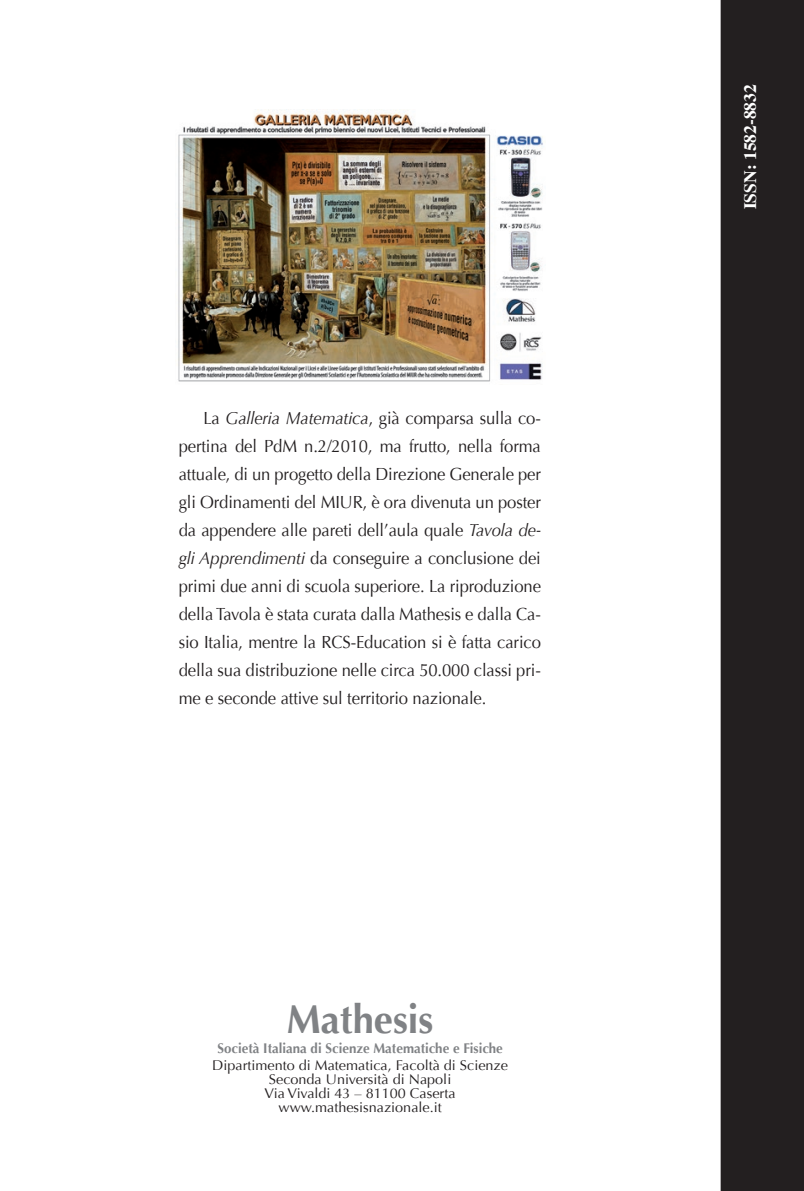
<style>
.page{position:relative;width:804px;height:1191px;background:#fff}
.page>*{position:absolute;margin:0;border:0;box-sizing:border-box;transform-origin:0 0}
.t1{font:700 40.25px "Optima";color:#808285;scale:.95 1}
.t2{font:17.5px/28px "Optima";letter-spacing:-.005em;color:#231f20;text-align:justify;scale:.95 1}
.t3{font:700 17.5px "Times";color:#fff}
.t4{font:14px/13.7px "Optima";color:#231f20;text-align:center}
.t5{font:700 14px "Optima";color:#808285;scale:.95 1}
.s1{font-style:italic}
</style>
<div class="page">
<div style="left:719px;top:0;width:85px;height:1191px;background:#231f20"></div>
<hr style="left:717px;top:0;width:3px;height:1191px;background:#fff">
<img style="left:178px;top:110px;width:365px;height:272px">
<p class="t2" style="left:179px;top:404px;width:383px;text-indent:25px">La <span class="s1">Galleria Matematica</span>, già comparsa sulla co&shy;pertina del PdM n.2/2010, ma frutto, nella forma attuale, di un progetto della Direzione Generale per gli Ordinamenti del MIUR, è ora divenuta un poster da appendere alle pareti dell’aula quale <span class="s1">Tavola de&shy;gli Apprendimenti</span> da conseguire a conclusione dei primi due anni di scuola superiore. La riproduzione della Tavola è stata curata dalla Mathesis e dalla Ca&shy;sio Italia, mentre la RCS-Education si è fatta carico della sua distribuzione nelle circa 50.000 classi pri&shy;me e seconde attive sul territorio nazionale.</p>
<h1 class="t1" style="left:287px;top:995px;width:156px">Mathesis</h1>
<p class="t5" style="left:217px;top:1039px;width:302px">Società Italiana di Scienze Matematiche e Fisiche</p>
<p class="t4" style="left:212px;top:1059px;width:297px">Dipartimento di Matematica, Facoltà di Scienze Seconda Università di Napoli<br>Via Vivaldi 43 – 81100 Caserta www.mathesisnazionale.it</p>
<p class="t3" style="left:733px;top:209px;width:126px;rotate:-90deg">ISSN: 1582-8832</p>
</div>
